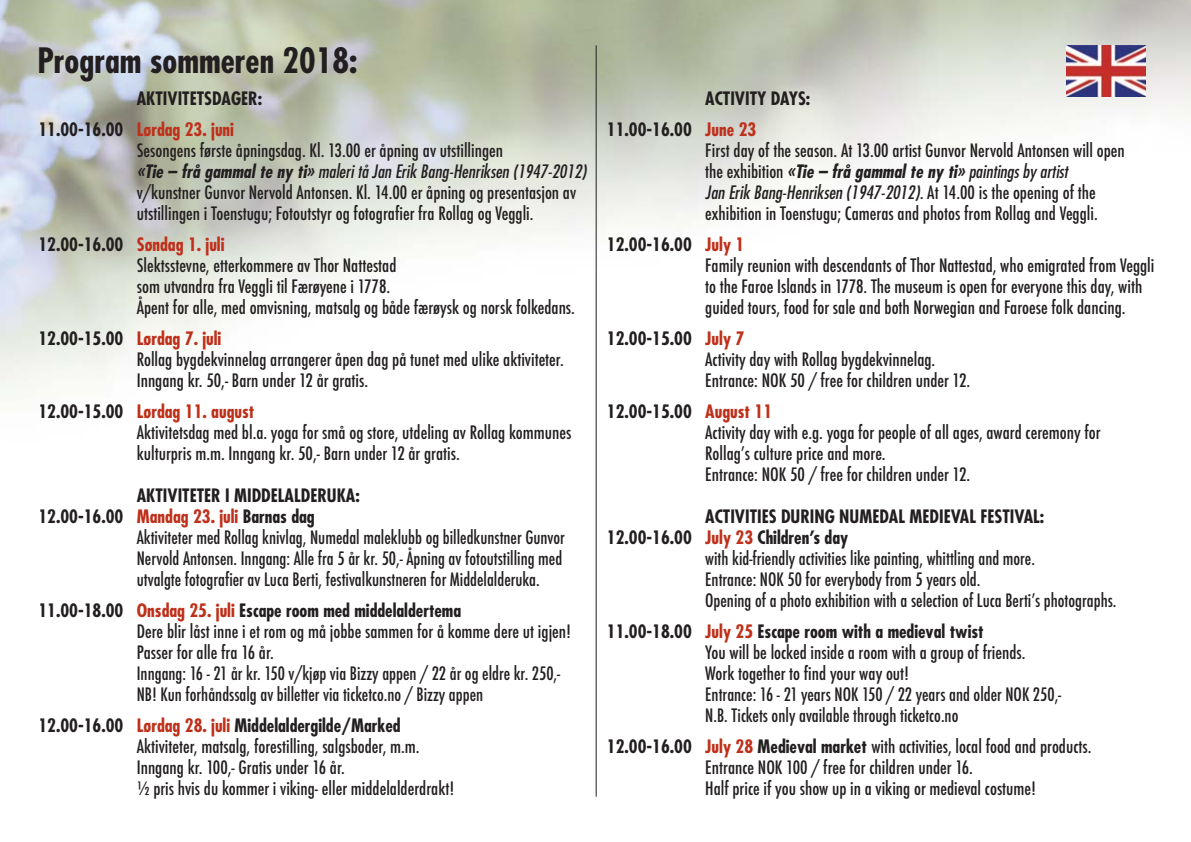
<style>
.page{position:relative;width:1191px;height:842px;background:#fff}
.page>*{position:absolute;margin:0;border:0;box-sizing:border-box;transform-origin:0 0}
.t1{font:700 condensed 34px "Futura";color:#231f20}
.t2{font:500 condensed 18px/21px "Futura";color:#231f20}
.t3{font:700 condensed 18px/31px "Futura";color:#231f20}
.s1{color:#be301a}
.s2{font-weight:700;font-style:italic}
.s3{font-weight:400;font-style:italic}
.s4{font-weight:700}
.s5{font-weight:700;color:#be301a}
</style>
<div class="page">
<img style="left:0;top:0;width:1191px;height:489px">
<hr style="left:595px;top:45px;width:1px;height:752px;background:#231f20">
<img style="left:1066px;top:45px;width:79px;height:51px">
<h1 class="t1" style="left:37px;top:45px;width:321px">Program sommeren 2018:</h1>
<p class="t3" style="left:38px;top:85px;width:225px;text-indent:98px">AKTIVITETSDAGER:<br>11.00-16.00 <span class="s1">Lørdag 23. juni</span></p>
<p class="t2" style="left:137px;top:141px;width:454px">Sesongens første åpningsdag. Kl. 13.00 er åpning av utstillingen<br><span class="s2">«Tie – frå gammal te ny ti»</span> <span class="s3">maleritå Jan Erik Bang-Henriksen (1947-2012) </span>v/kunstner Gunvor Nervold Antonsen. Kl. 14.00 er åpning og presentasjon av utstillingen i Toenstugu; Fotoutstyr og fotografier fra Rollag og Veggli.</p>
<p class="t2" style="left:137px;top:235px;width:440px;text-indent:-98px"><span class="s4">12.00-16.00</span> <span class="s5">Søndag 1. juli<br></span>Slektsstevne, etterkommere av Thor Nattestad<br>som utvandra fra Veggli til Færøyene i 1778.<br>Åpent for alle, med omvisning, matsalg og både færøysk og norsk folkedans.</p>
<p class="t2" style="left:137px;top:329px;width:428px;text-indent:-98px"><span class="s4">12.00-15.00</span> <span class="s5">Lørdag 7. juli<br></span>Rollag bygdekvinnelag arrangerer åpen dag på tunet med ulike aktiviteter.<br>Inngang kr. 50,- Barn under 12 år gratis.</p>
<p class="t2" style="left:137px;top:402px;width:436px;text-indent:-98px"><span class="s4">12.00-15.00</span> <span class="s5">Lørdag 11. august<br></span>Aktivitetsdag med bl.a. yoga for små og store, utdeling av Rollag kommunes kulturpris m.m. Inngang kr. 50,- Barn under 12 år gratis.</p>
<p class="t3" style="left:137px;top:482px;width:224px">AKTIVITETER I MIDDELALDERUKA:</p>
<p class="t3" style="left:38px;top:503px;width:278px">12.00-16.00 <span class="s1">Mandag 23. juli</span> Barnas dag</p>
<p class="t2" style="left:137px;top:528px;width:429px">Aktiviteter med Rollag knivlag, Numedal maleklubb og billedkunstner Gunvor</p>
<p class="t2" style="left:137px;top:549px;width:427px">Nervold Antonsen. Inngang: Alle fra 5 år kr. 50,- Åpning av fotoutstilling med</p>
<p class="t2" style="left:137px;top:570px;width:404px">utvalgte fotografier av Luca Berti, festivalkunstneren for Middelalderuka.</p>
<p class="t2" style="left:137px;top:601px;width:436px;text-indent:-98px"><span class="s4">11.00-18.00</span> <span class="s5">Onsdag 25. juli</span> <span class="s4">Escape room med middelaldertema<br></span>Dere blir låst inne i et rom og må jobbe sammen for å komme dere ut igjen!<br>Passer for alle fra 16 år.<br>Inngang: 16 - 21 år kr. 150 v/kjøp via Bizzy appen / 22 år og eldre kr. 250,- NB! Kun forhåndssalg av billetter via ticketco.no / Bizzy appen</p>
<p class="t2" style="left:137px;top:716px;width:319px;text-indent:-98px"><span class="s4">12.00-16.00</span> <span class="s5">Lørdag 28. juli</span> <span class="s4">Middelaldergilde/Marked </span>Aktiviteter, matsalg, forestilling, salgsboder, m.m.<br>Inngang kr. 100,- Gratis under 16 år.<br>½ pris hvis du kommer i viking- eller middelalderdrakt!</p>
<p class="t3" style="left:607px;top:85px;width:205px;text-indent:98px">ACTIVITY DAYS:<br>11.00-16.00 <span class="s1">June 23</span></p>
<p class="t2" style="left:705px;top:141px;width:421px">First day of the season. At 13.00 artist Gunvor Nervold Antonsen will open t h e e x h i b i t i o n <span class="s2">«Tie – frå gammal te ny ti»</span> <span class="s3">paintingsby artist<br>Jan Erik Bang-Henriksen (1947-2012).</span>At 14 . 0 0 i s t h e o p e n i n g o f t h e exhibition in Toenstugu; Cameras and photos from Rollag and Veggli.</p>
<p class="t2" style="left:705px;top:235px;width:451px;text-indent:-98px"><span class="s4">12.00-16.00</span> <span class="s5">July 1<br></span>Family reunion with descendants of Thor Nattestad, who emigrated from Veggli to the Faroe Islands in 1778. The museum is open for everyone this day, with guided tours, food for sale and both Norwegian and Faroese folk dancing.</p>
<p class="t2" style="left:705px;top:329px;width:266px;text-indent:-98px"><span class="s4">12.00-15.00</span> <span class="s5">July 7<br></span>Activity day with Rollag bygdekvinnelag.<br>Entrance: NOK 50 / free for children under 12.</p>
<p class="t2" style="left:705px;top:402px;width:397px;text-indent:-98px"><span class="s4">12.00-15.00</span> <span class="s5">August 11<br></span>Activity day with e.g. yoga for people of all ages, award ceremony for Rollag’s culture price and more.<br>Entrance: NOK 50 / free for children under 12.</p>
<p class="t3" style="left:705px;top:503px;width:340px">ACTIVITIES DURING NUMEDAL MEDIEVAL FESTIVAL:</p>
<p class="t3" style="left:607px;top:524px;width:243px">12.00-16.00 <span class="s1">July 23</span> Children’s day</p>
<p class="t2" style="left:705px;top:549px;width:331px">with kid-friendly activities like painting, whittling and more.</p>
<p class="t2" style="left:705px;top:570px;width:277px">Entrance: NOK 50 for everybody from 5 years old.</p>
<p class="t2" style="left:705px;top:591px;width:413px">Opening of a photo exhibition with a selection of Luca Berti’s photographs.</p>
<p class="t2" style="left:705px;top:622px;width:357px;text-indent:-98px"><span class="s4">11.00-18.00</span> <span class="s5">July 25</span> <span class="s4">Escape room with a medieval twist<br></span>You will be locked inside a room with a group of friends.<br>Work together to find your way out!<br>Entrance: 16 - 21 years NOK 150 / 22 years and older NOK 250,- N.B. Tickets only available through ticketco.no</p>
<p class="t2" style="left:705px;top:737px;width:388px;text-indent:-98px"><span class="s4">12.00-16.00</span> <span class="s5">July 28</span> <span class="s4">Medieval market</span> with activities, local food and products.<br>Entrance NOK 100 / free for children under 16.<br>Half price if you show up in a viking or medieval costume!</p>
</div>
